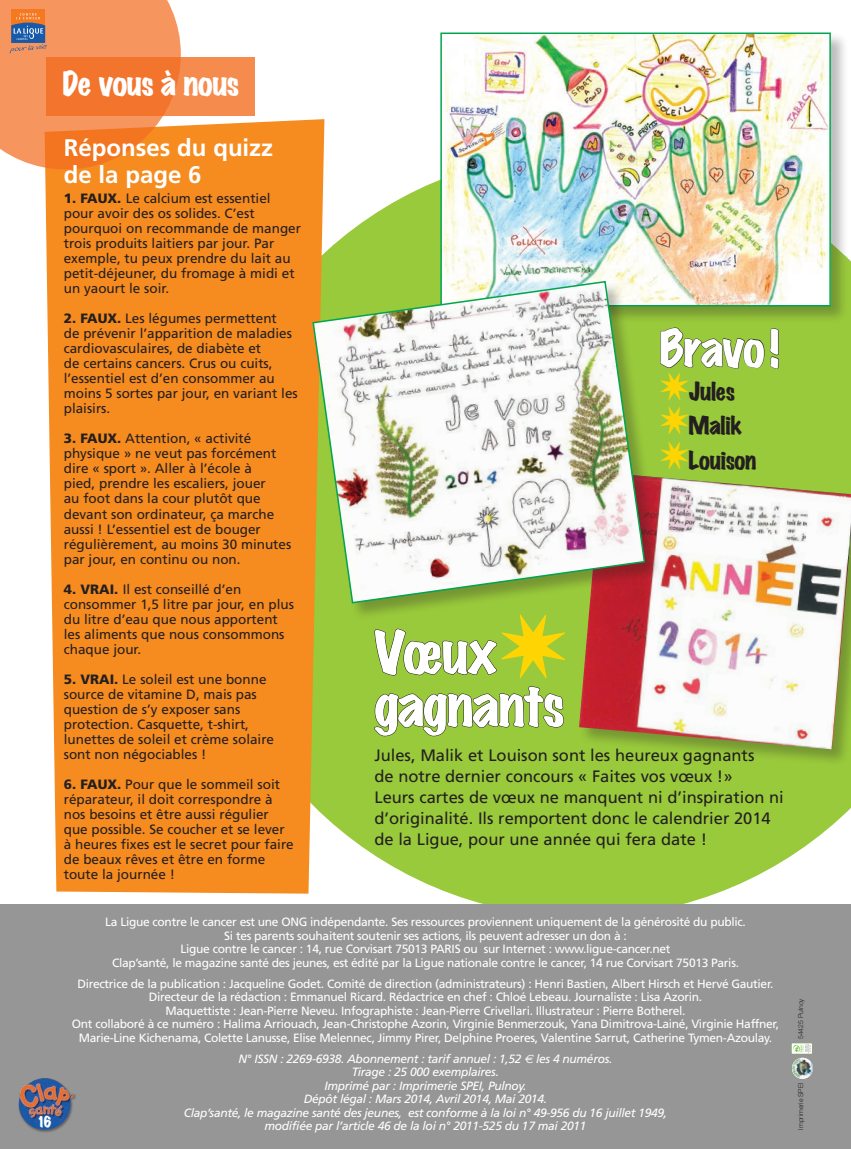
<style>
.page{position:relative;width:851px;height:1149px;background:#fff}
.page>*{position:absolute;margin:0;border:0;box-sizing:border-box;transform-origin:0 0}
.t1{font:expanded 52.8px/52.8px "Marker Felt";letter-spacing:-.025em;color:#fff}
.t2{font:expanded 45px "Marker Felt";letter-spacing:-.025em;color:#fff}
.t3{font:expanded 30px "Marker Felt";letter-spacing:-.015em;color:#fff}
.t4{font:700 24px/26.4px "Frutiger";color:#fff}
.t5{font:expanded 22.5px/34.5px "Marker Felt";letter-spacing:-.01em;color:#231f20}
.t6{font:16.5px/21px "Frutiger";color:#231f20}
.t7{font:13.5px/15px "Frutiger";color:#231f20}
.t8{font:expanded 13.5px "Marker Felt";color:#fff}
.t9{font:12px/13.5px "Frutiger";letter-spacing:-.025em;color:#fff;text-align:center}
.t10{font:italic 12px/13.5px "Frutiger CE";letter-spacing:-.025em;color:#fff;text-align:center}
.t11{font:300 6.9px "Helvetica Neue";color:#231f20}
.s1{font-weight:900}
.s2{color:#fed503}
.s3{font-family:"Euro Sans"}
</style>
<div class="page">
<svg style="left:235px;top:180px;width:615px;height:723px;fill:#99ca3b"></svg>
<div style="left:45px;top:119px;width:279px;height:774px;background:#f68b1f"></div>
<div style="left:0;top:903px;width:850px;height:245px;background:#979697"></div>
<div style="left:47px;top:57px;width:208px;height:59px;background:#f58b4d"></div>
<div style="left:791px;top:1043px;width:20px;height:10px;background:#fff"></div>
<svg style="left:793px;top:1043px;width:9px;height:9px"></svg>
<img style="left:791px;top:1057px;width:21px;height:21px;border-radius:10px">
<svg style="left:0;top:0;width:181px;height:169px"></svg>
<div style="left:18px;top:1077px;width:59px;height:55px;background:#231f20;opacity:.45"></div>
<img style="left:18px;top:1077px;width:56px;height:52px">
<div style="left:578px;top:471px;width:272px;height:295px;background:#231f20;opacity:.3"></div>
<img style="left:579px;top:472px;width:271px;height:277px">
<div style="left:440px;top:32px;width:408px;height:292px;background:#231f20;opacity:.3"></div>
<img style="left:443px;top:35px;width:384px;height:268px">
<div style="left:440px;top:32px;width:390px;height:274px;border:2px solid #00a54f"></div>
<div style="left:312px;top:281px;width:350px;height:339px;background:#231f20;opacity:.3"></div>
<img style="left:311px;top:280px;width:335px;height:324px">
<svg style="left:659px;top:327px;width:119px;height:42px"></svg>
<svg style="left:374px;top:614px;width:191px;height:122px"></svg>
<p class="t3" style="left:62px;top:68px;width:178px">De vous à nous</p>
<p class="t4" style="left:64px;top:135px;width:211px">Réponses du quizz de la page 6</p>
<p class="t7" style="left:64px;top:191px;width:239px"><span class="s1">1. FAUX.</span> Le calcium est essentiel pour avoir des os solides. C’est pourquoi on recommande de manger trois produits laitiers par jour. Par exemple, tu peux prendre du lait au petit-déjeuner, du fromage à midi et un yaourt le soir.</p>
<p class="t7" style="left:64px;top:311px;width:235px"><span class="s1">2. FAUX.</span> Les légumes permettent<br>de prévenir l’apparition de maladies cardiovasculaires, de diabète et<br>de certains cancers. Crus ou cuits, l’essentiel est d’en consommer au moins 5 sortes par jour, en variant les plaisirs.</p>
<p class="t7" style="left:64px;top:431px;width:229px"><span class="s1">3. FAUX.</span> Attention, « activité physique » ne veut pas forcément dire « sport ». Aller à l’école à<br>pied, prendre les escaliers, jouer<br>au foot dans la cour plutôt que devant son ordinateur, ça marche aussi ! L’essentiel est de bouger régulièrement, au moins 30 minutes par jour, en continu ou non.</p>
<p class="t7" style="left:64px;top:581px;width:231px"><span class="s1">4. VRAI.</span> Il est conseillé d’en consommer 1,5 litre par jour, en plus du litre d’eau que nous apportent les aliments que nous consommons chaque jour.</p>
<p class="t7" style="left:64px;top:671px;width:212px"><span class="s1">5. VRAI.</span> Le soleil est une bonne source de vitamine D, mais pas question de s’y exposer sans protection. Casquette, t-shirt, lunettes de soleil et crème solaire sont non négociables !</p>
<p class="t7" style="left:64px;top:776px;width:231px"><span class="s1">6. FAUX.</span> Pour que le sommeil soit réparateur, il doit correspondre à nos besoins et être aussi régulier que possible. Se coucher et se lever à heures fixes est le secret pour faire de beaux rêves et être en forme toute la journée !</p>
<p class="t2" style="left:659px;top:325px;width:121px">Bravo!</p>
<p class="t1" style="left:374px;top:628px;width:191px">Vœux gagnants</p>
<p class="t5" style="left:659px;top:375px;width:98px"><span class="s2">✷</span>Jules <span class="s2">✷</span>Malik <span class="s2">✷</span>Louison</p>
<p class="t6" style="left:374px;top:745px;width:411px">Jules, Malik et Louison sont les heureux gagnants<br>de notre dernier concours « Faites vos vœux !»<br>Leurs cartes de vœux ne manquent ni d’inspiration ni d’originalité. Ils remportent donc le calendrier 2014 de la Ligue, pour une année qui fera date !</p>
<p class="t8" style="left:37px;top:1114px;width:17px">16</p>
<p class="t9" style="left:105px;top:915px;width:642px">La Ligue contre le cancer est une ONG indépendante. Ses ressources proviennent uniquement de la générosité du public.<br>Si tes parents souhaitent soutenir ses actions, ils peuvent adresser un don à :<br>Ligue contre le cancer : 14, rue Corvisart 75013 PARIS ou sur Internet : www.ligue-cancer.net<br>Clap’santé, le magazine santé des jeunes, est édité par la Ligue nationale contre le cancer, 14 rue Corvisart 75013 Paris.</p>
<p class="t9" style="left:72px;top:976px;width:708px">Directrice de la publication : Jacqueline Godet. Comité de direction (administrateurs) : Henri Bastien, Albert Hirsch et Hervé Gautier.<br>Directeur de la rédaction : Emmanuel Ricard. Rédactrice en chef : Chloé Lebeau. Journaliste : Lisa Azorin.<br>Maquettiste : Jean-Pierre Neveu. Infographiste : Jean-Pierre Crivellari. Illustrateur : Pierre Botherel.<br>Ont collaboré à ce numéro : Halima Arriouach, Jean-Christophe Azorin, Virginie Benmerzouk, Yana Dimitrova-Lainé, Virginie Haffner, Marie-Line Kichenama, Colette Lanusse, Elise Melennec, Jimmy Pirer, Delphine Proeres, Valentine Sarrut, Catherine Tymen-Azoulay.</p>
<p class="t10" style="left:184px;top:1051px;width:484px">N° ISSN : 2269-6938. Abonnement : tarif annuel : 1,52 <span class="s3">€</span> les 4 numéros.<br>Tirage : 25 000 exemplaires.<br>Imprimé par : Imprimerie SPEI, Pulnoy.<br>Dépôt légal : Mars 2014, Avril 2014, Mai 2014.<br>Clap’santé, le magazine santé des jeunes, est conforme à la loi n° 49-956 du 16 juillet 1949, modifiée par l’article 46 de la loi n° 2011-525 du 17 mai 2011</p>
<p class="t11" style="left:796px;top:1038px;width:42px;rotate:-90deg">54425 Pulnoy</p>
<p class="t11" style="left:796px;top:1129px;width:48px;rotate:-90deg">Imprimerie SPEI</p>
</div>
